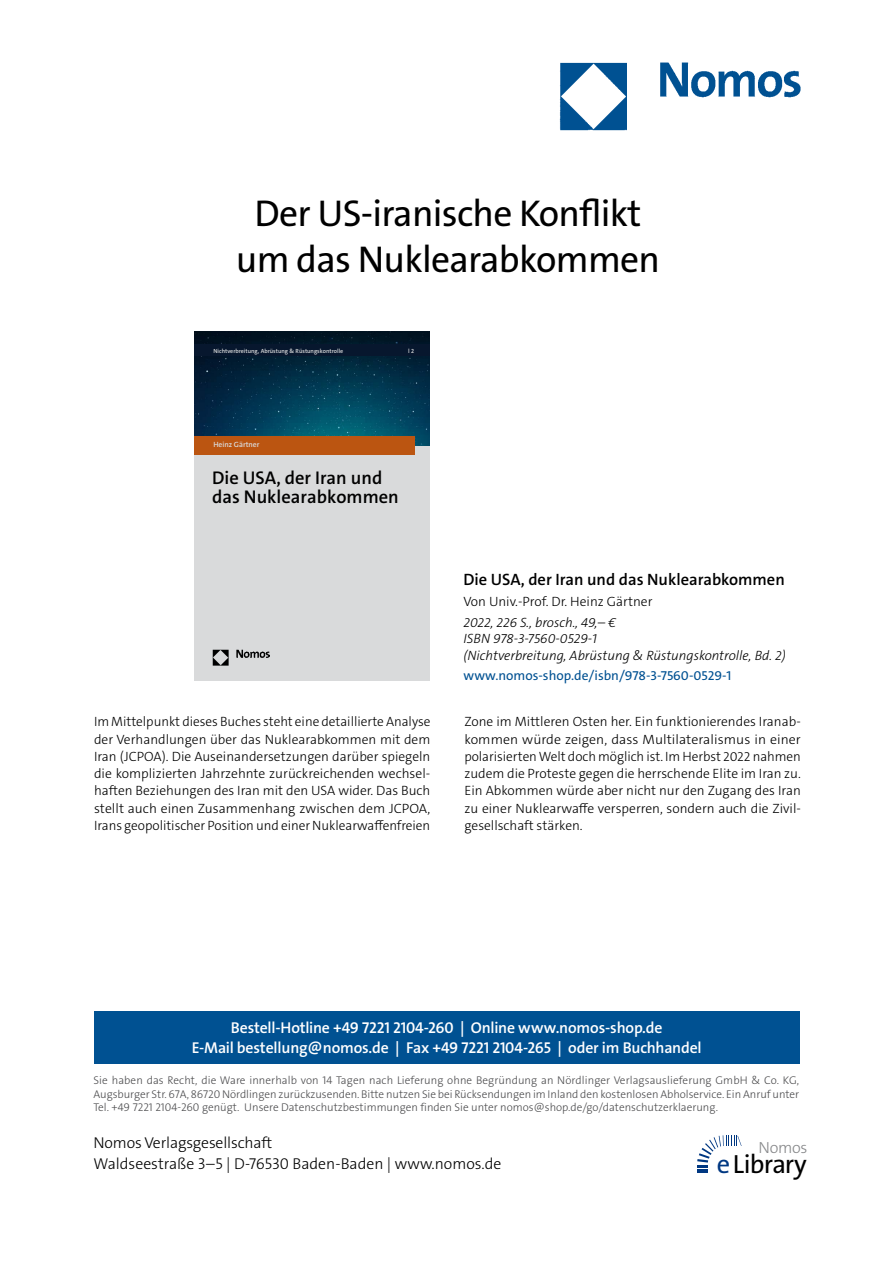
<style>
.page{position:relative;width:893px;height:1263px;background:#fff}
.page>*{position:absolute;margin:0;border:0;box-sizing:border-box;transform-origin:0 0}
.t1{font:37.5px/46.5px "The Sans Os F";letter-spacing:-.02em;color:#000;text-align:center}
.t2{font:26.4px "The Sans Os F";letter-spacing:-.03em;color:#000}
.t3{font:600 18.45px/19.5px "The Sans C5";color:#000}
.t4{font:600 16.5px "The Sans C5";color:#000}
.t5{font:300 16.2px "The Sans Os F";letter-spacing:-.02em;color:#87888a}
.t6{font:600 15.75px/21px "The Sans Os F";letter-spacing:-.01em;color:#fff;text-align:center}
.t7{font:300 15.75px/21px "The Sans Os F";color:#000}
.t8{font:300 13.5px/17.2px "The Sans C5";color:#000;text-align:justify}
.t9{font:italic 300 13.5px/16.5px "The Sans C5";color:#000}
.t10{font:13.5px "The Sans C5";color:#005192}
.t11{font:300 11.25px/13.5px "The Sans Os F";color:#4b4b4d;text-align:justify}
.t12{font:600 7.65px "The Sans C5";color:#d9dadb}
.t13{font:600 6px "The Sans C5";color:#d9dadb}
.s1{color:#003882}
</style>
<div class="page">
<img style="left:559px;top:62px;width:242px;height:69px">
<div style="left:94px;top:1011px;width:705px;height:52px;background:#005192"></div>
<svg style="left:697px;top:1135px;width:45px;height:38px"></svg>
<div style="left:194px;top:442px;width:236px;height:238px;background:#d9dadb"></div>
<img style="left:194px;top:331px;width:236px;height:114px">
<div style="left:194px;top:344px;width:236px;height:12px;background:#07172e"></div>
<div style="left:194px;top:436px;width:220px;height:18px;background:#b51"></div>
<img style="left:213px;top:649px;width:56px;height:17px">
<h1 class="t1" style="left:236px;top:194px;width:426px">Der US-iranische Konflikt um das Nuklearabkommen</h1>
<p class="t13" style="left:213px;top:347px;width:131px">Nichtverbreitung, Abrüstung &amp; Rüstungskontrolle</p>
<p class="t13" style="left:408px;top:347px;width:8px">l2</p>
<p class="t12" style="left:213px;top:440px;width:48px">Heinz Gärtner</p>
<h3 class="t3" style="left:212px;top:468px;width:188px">Die USA, der Iran und das Nuklearabkommen</h3>
<p class="t4" style="left:463px;top:569px;width:323px">Die USA, der Iran und das Nuklearabkommen</p>
<p class="t8" style="left:463px;top:593px;width:190px">Von Univ.-Prof. Dr. Heinz Gärtner</p>
<p class="t9" style="left:463px;top:614px;width:324px">2022, 226 S., brosch., 49,– €<br>ISBN 978-3-7560-0529-1<br>(Nichtverbreitung, Abrüstung &amp; Rüstungskontrolle, Bd. 2)</p>
<p class="t10" style="left:463px;top:667px;width:270px">www.nomos-shop.de/isbn/978-3-7560-0529-1</p>
<p class="t8" style="left:94px;top:713px;width:338px">Im Mittelpunkt dieses Buches steht eine detaillierte Analyse der Verhandlungen über das Nuklearabkommen mit dem Iran (JCPOA). Die Auseinandersetzungen darüber spiegeln die komplizierten Jahrzehnte zurückreichenden wechsel&shy;haften Beziehungen des Iran mit den USA wider. Das Buch stellt auch einen Zusammenhang zwischen dem JCPOA, Irans geopolitischer Position und einer Nuklearwaffenfreien</p>
<p class="t8" style="left:464px;top:713px;width:338px">Zone im Mittleren Osten her. Ein funktionierendes Iranab&shy;kommen würde zeigen, dass Multilateralismus in einer polarisierten Welt doch möglich ist. Im Herbst 2022 nahmen zudem die Proteste gegen die herrschende Elite im Iran zu.<br>Ein Abkommen würde aber nicht nur den Zugang des Iran zu einer Nuklearwaffe versperren, sondern auch die Zivil&shy;gesellschaft stärken.</p>
<p class="t6" style="left:192px;top:1017px;width:511px">Bestell-Hotline +49 7221 2104-260 | Online www.nomos-shop.de<br>E-Mail bestellung@nomos.de | Fax +49 7221 2104-265 | oder im Buchhandel</p>
<p class="t11" style="left:94px;top:1074px;width:707px">Sie haben das Recht, die Ware innerhalb von 14 Tagen nach Lieferung ohne Begründung an Nördlinger Verlagsauslieferung GmbH &amp; Co. KG, Augsburger Str. 67A, 86720 Nördlingen zurückzusenden. Bitte nutzen Sie bei Rücksendungen im Inland den kostenlosen Abholservice. Ein Anruf unter Tel. +49 7221 2104-260 genügt. Unsere Datenschutzbestimmungen finden Sie unter nomos@shop.de/go/datenschutzerklaerung.</p>
<p class="t7" style="left:94px;top:1133px;width:409px">Nomos Verlagsgesellschaft<br>Waldseestraße 3–5 | D-76530 Baden-Baden | www.nomos.de</p>
<p class="t5" style="left:758px;top:1137px;width:51px">Nomos</p>
<h2 class="t2" style="left:717px;top:1153px;width:91px"><span class="s1">e</span>Library</h2>
</div>
